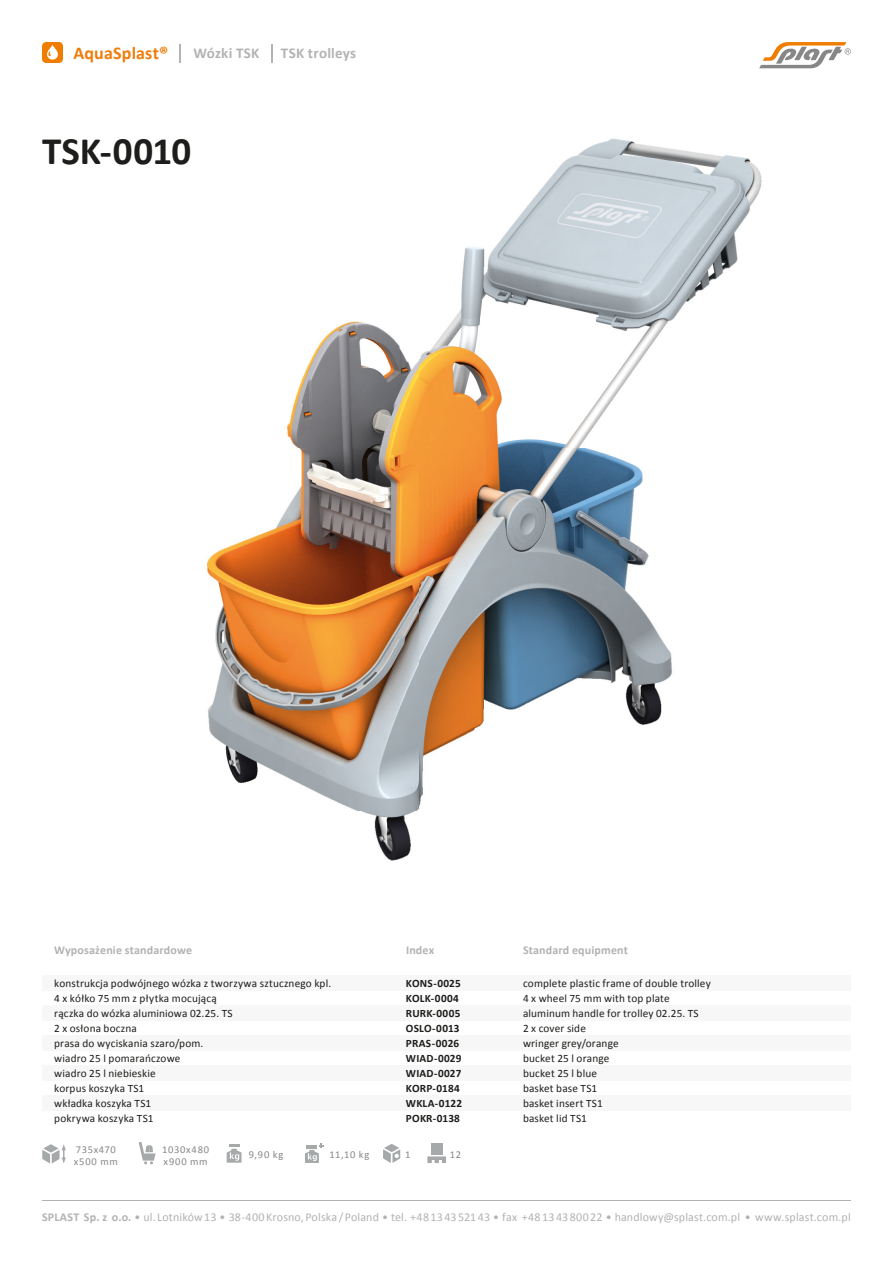
<style>
.page{position:relative;width:893px;height:1263px;background:#fff}
.page>*{position:absolute;margin:0;border:0;box-sizing:border-box;transform-origin:0 0}
.t1{font:700 39px "Calibri";letter-spacing:-.005em;color:#1d1d1b}
.t2{font:700 18px "Calibri";letter-spacing:.01em;color:#ef7d0b}
.t3{font:700 15px "Calibri";letter-spacing:.015em;color:#b3b3b3}
.t4{font:12px "Calibri";letter-spacing:.01em;color:#b2b2b2}
.t5{font:700 12px "Calibri";letter-spacing:.015em;color:#b2b2b2}
.t6{font:11.25px/15px "Calibri";letter-spacing:.015em;color:#1d1d1b}
.t7{font:700 11.25px/15px "Calibri";letter-spacing:.015em;color:#1d1d1b}
.t8{font:10.5px/12px "Calibri";letter-spacing:.065em;color:#878787}
.s1{font-weight:700}
</style>
<div class="page">
<img style="left:207px;top:138px;width:555px;height:723px">
<div style="left:42px;top:1035px;width:809px;height:15px;background:#f7f7f7"></div>
<div style="left:42px;top:975px;width:809px;height:15px;background:#f7f7f7"></div>
<div style="left:42px;top:1065px;width:809px;height:15px;background:#f7f7f7"></div>
<div style="left:42px;top:1095px;width:809px;height:15px;background:#f7f7f7"></div>
<div style="left:42px;top:1005px;width:809px;height:15px;background:#f7f7f7"></div>
<svg style="left:759px;top:42px;width:92px;height:26px"></svg>
<div style="left:42px;top:42px;width:21px;height:21px;background:#ef7d00;border-radius:4px"></div>
<svg style="left:47px;top:45px;width:11px;height:15px"></svg>
<svg style="left:179px;top:45px;width:1px;height:18px"></svg>
<svg style="left:271px;top:44px;width:1px;height:18px"></svg>
<svg style="left:139px;top:1142px;width:17px;height:22px"></svg>
<svg style="left:227px;top:1144px;width:15px;height:19px"></svg>
<svg style="left:383px;top:1144px;width:17px;height:19px"></svg>
<svg style="left:305px;top:1144px;width:19px;height:19px"></svg>
<div style="left:431px;top:1144px;width:11px;height:11px;background:#a6a9aa"></div>
<div style="left:431px;top:1143px;width:11px;height:11px;background:#a6a9aa"></div>
<svg style="left:428px;top:1156px;width:18px;height:7px"></svg>
<svg style="left:42px;top:1144px;width:24px;height:19px"></svg>
<hr style="left:42px;top:1200px;width:809px;height:1px;background:#b2b2b2">
<h2 class="t2" style="left:74px;top:41px;width:96px">AquaSplast®</h2>
<h3 class="t3" style="left:194px;top:44px;width:67px">Wózki TSK</h3>
<h3 class="t3" style="left:281px;top:44px;width:77px">TSK trolleys</h3>
<h1 class="t1" style="left:42px;top:126px;width:151px">TSK-0010</h1>
<p class="t5" style="left:54px;top:942px;width:140px">Wyposażenie standardowe</p>
<p class="t5" style="left:406px;top:942px;width:30px">Index</p>
<p class="t5" style="left:523px;top:942px;width:107px">Standard equipment</p>
<p class="t6" style="left:54px;top:976px;width:278px">konstrukcja podwójnego wózka z tworzywa sztucznego kpl.<br>4 x kółko 75 mm z płytka mocującą<br>rączka do wózka aluminiowa 02.25. TS<br>2 x osłona boczna<br>prasa do wyciskania szaro/pom.<br>wiadro 25 l pomarańczowe<br>wiadro 25 l niebieskie<br>korpus koszyka TS1<br>wkładka koszyka TS1<br>pokrywa koszyka TS1</p>
<p class="t7" style="left:406px;top:975px;width:58px">KONS-0025<br>KOLK-0004<br>RURK-0005<br>OSLO-0013<br>PRAS-0026<br>WIAD-0029<br>WIAD-0027<br>KORP-0184<br>WKLA-0122<br>POKR-0138</p>
<p class="t6" style="left:523px;top:975px;width:189px">complete plastic frame of double trolley<br>4 x wheel 75 mm with top plate aluminum handle for trolley 02.25. TS<br>2 x cover side<br>wringer grey/orange<br>bucket 25 l orange<br>bucket 25 l blue<br>basket base TS1<br>basket insert TS1<br>basket lid TS1</p>
<p class="t8" style="left:74px;top:1143px;width:45px">735x470 x500 mm</p>
<p class="t8" style="left:162px;top:1143px;width:48px">1030x480 x900 mm</p>
<p class="t8" style="left:249px;top:1148px;width:36px">9,90 kg</p>
<p class="t8" style="left:329px;top:1148px;width:42px">11,10 kg</p>
<p class="t8" style="left:405px;top:1148px;width:7px">1</p>
<p class="t8" style="left:450px;top:1148px;width:13px">12</p>
<p class="t4" style="left:42px;top:1209px;width:810px"><span class="s1">SPLAST Sp. z o.o.</span> • ul. Lotników 13 • 38-400 Krosno, Polska / Poland • tel. +48 13 43 521 43 • fax +48 13 43 800 22 • handlowy@splast.com.pl • www.splast.com.pl</p>
</div>
